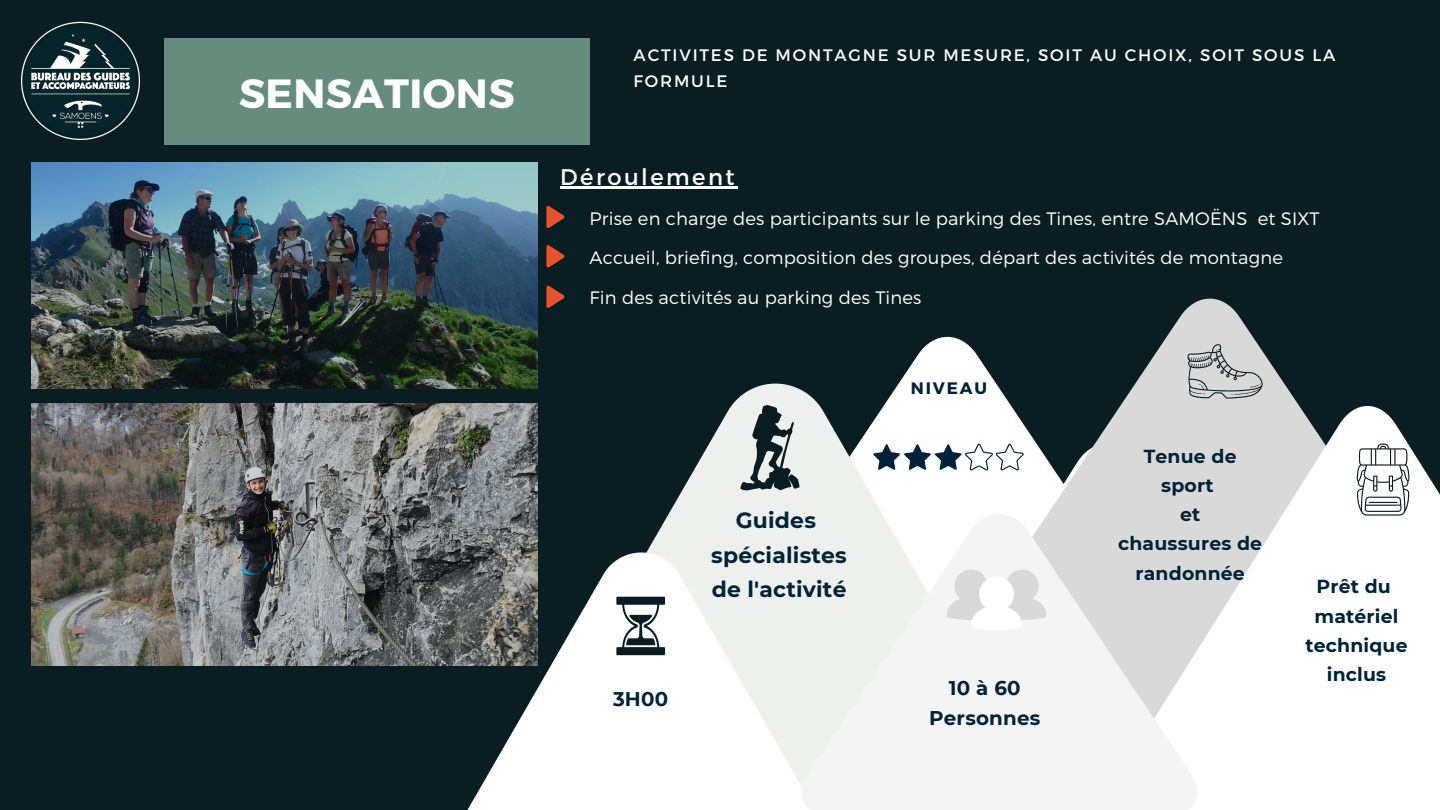
<style>
.page{position:relative;width:1440px;height:810px;background:#0a1d22}
.page>*{position:absolute;margin:0;border:0;box-sizing:border-box;transform-origin:0 0}
.t1{font:700 40.8px "Montserrat";letter-spacing:.01em;color:#fff}
.t2{font:22.6px "Montserrat";letter-spacing:.11em;color:#fff}
.t3{font:700 21.9px "Montserrat";letter-spacing:.01em;color:#012237}
.t4{font:700 19.8px "Montserrat";letter-spacing:.01em;color:#012237}
.t5{font:700 18.8px/29.2px "Montserrat";letter-spacing:.01em;color:#012237;text-align:center}
.t6{font:300 18px "Montserrat";letter-spacing:.01em;color:#fff}
.t7{font:16.6px/25.3px "Montserrat";letter-spacing:.11em;color:#fff}
.t8{font:700 16.6px "Montserrat";letter-spacing:.11em;color:#012237}
</style>
<div class="page">
<svg style="left:635px;top:384px;width:259px;height:169px;fill:#eef0ed"></svg>
<svg style="left:461px;top:553px;width:332px;height:257px;fill:#fff"></svg>
<div style="left:164px;top:38px;width:426px;height:107px;background:#658c7d"></div>
<img style="left:22px;top:22px;width:118px;height:118px">
<svg style="left:894px;top:298px;width:401px;height:210px"></svg>
<svg style="left:1106px;top:399px;width:334px;height:411px;background:#e9eaea"></svg>
<svg style="left:793px;top:508px;width:413px;height:302px;background:#eee"></svg>
<svg style="left:616px;top:597px;width:49px;height:58px"></svg>
<svg style="left:740px;top:405px;width:60px;height:86px"></svg>
<svg style="left:947px;top:570px;width:99px;height:60px;background:#ebebeb"></svg>
<svg style="left:1357px;top:444px;width:53px;height:72px;background:#c9cdce"></svg>
<svg style="left:1187px;top:344px;width:76px;height:55px;background:#b9bcbd"></svg>
<svg style="left:546px;top:206px;width:18px;height:22px"></svg>
<hr style="left:560px;top:186px;width:177px;height:2px;background:#fff">
<svg style="left:546px;top:245px;width:18px;height:23px"></svg>
<svg style="left:546px;top:286px;width:18px;height:22px"></svg>
<img style="left:32px;top:162px;width:505px;height:227px">
<img style="left:32px;top:403px;width:505px;height:262px">
<svg style="left:873px;top:444px;width:151px;height:27px;background:#b2bcc3"></svg>
<p class="t1" style="left:239px;top:67px;width:277px">SENSATIONS</p>
<p class="t7" style="left:634px;top:42px;width:703px">ACTIVITES DE MONTAGNE SUR MESURE, SOIT AU CHOIX, SOIT SOUS LA<br>FORMULE</p>
<p class="t2" style="left:560px;top:162px;width:176px">Déroulement</p>
<p class="t6" style="left:590px;top:207px;width:732px">Prise en charge des participants sur le parking des Tines, entre SAMOËNS et SIXT</p>
<p class="t6" style="left:590px;top:246px;width:695px">Accueil, briefing, composition des groupes, départ des activités de montagne</p>
<p class="t6" style="left:590px;top:286px;width:333px">Fin des activités au parking des Tines</p>
<p class="t4" style="left:613px;top:687px;width:57px">3H00</p>
<p class="t3" style="left:736px;top:507px;width:82px">Guides</p>
<p class="t3" style="left:711px;top:541px;width:137px">spécialistes</p>
<p class="t3" style="left:712px;top:576px;width:136px">de l'activité</p>
<p class="t8" style="left:911px;top:378px;width:78px">NIVEAU</p>
<p class="t4" style="left:949px;top:676px;width:73px">10 à 60</p>
<p class="t4" style="left:929px;top:705px;width:113px">Personnes</p>
<p class="t5" style="left:1144px;top:441px;width:94px">Tenue de sport</p>
<p class="t5" style="left:1180px;top:500px;width:22px">et</p>
<p class="t5" style="left:1118px;top:529px;width:146px">chaussures de randonnée</p>
<p class="t5" style="left:1317px;top:572px;width:76px">Prêt du</p>
<p class="t5" style="left:1314px;top:601px;width:86px">matériel</p>
<p class="t5" style="left:1305px;top:631px;width:104px">technique inclus</p>
</div>
